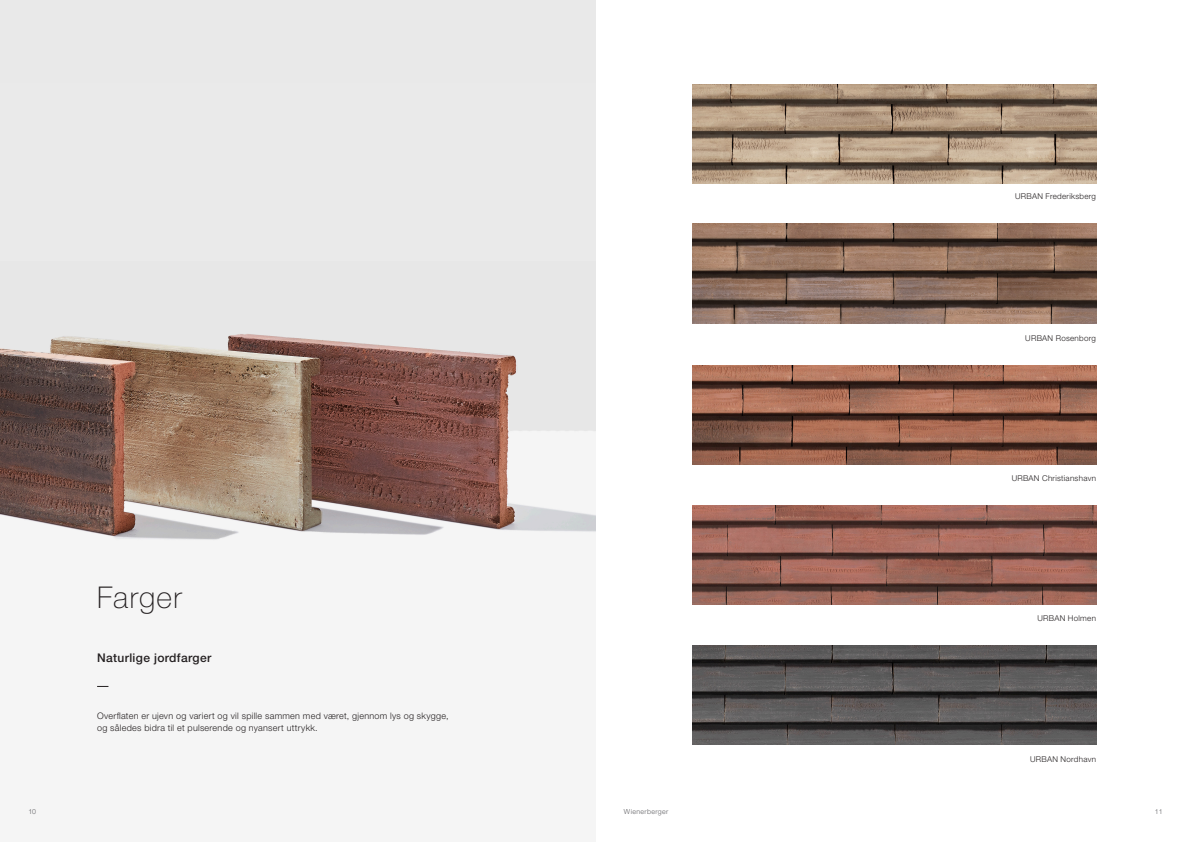
<style>
.page{position:relative;width:1191px;height:842px;background:#fff}
.page>*{position:absolute;margin:0;border:0;box-sizing:border-box;transform-origin:0 0}
.Kapitel_Head_E{font:100 30px "Helvetica Neue LT Std";letter-spacing:.045em;color:#231f20}
.Kapitel_Head_E-2{font:500 12px "Helvetica Neue LT Std";letter-spacing:.03em;color:#231f20}
.Mengentext_E{font:300 9px/12px "Helvetica Neue LT Std";letter-spacing:.03em;color:#231f20}
.Mengentext_E-2{font:300 8px "Helvetica Neue LT Std";letter-spacing:.035em;color:#231f20}
.t1{font:300 7px "Helvetica Neue LT Std";letter-spacing:.05em;color:#636366}
</style>
<div class="page">
<div style="left:0;top:0;width:595px;height:842px;background:#f5f5f5"></div>
<img style="left:0;top:261px;width:595px;height:426px">
<div style="left:0;top:0;width:595px;height:261px;background:#e9e9e9"></div>
<img style="left:692px;top:84px;width:404px;height:99px">
<img style="left:692px;top:224px;width:404px;height:99px">
<img style="left:692px;top:365px;width:404px;height:99px">
<img style="left:692px;top:505px;width:404px;height:99px">
<img style="left:692px;top:645px;width:404px;height:99px">
<p class="Mengentext_E-2" style="left:1015px;top:192px;width:82px">URBAN Frederiksberg</p>
<p class="Mengentext_E-2" style="left:1025px;top:333px;width:72px">URBAN Rosenborg</p>
<p class="Kapitel_Head_E" style="left:97px;top:580px;width:86px">Farger</p>
<p class="Kapitel_Head_E-2" style="left:97px;top:651px;width:116px">Naturlige jordfarger</p>
<p class="Mengentext_E" style="left:97px;top:709px;width:353px">Overflaten er ujevn og variert og vil spille sammen med været, gjennom lys og skygge, og således bidra til et pulserende og nyansert uttrykk.</p>
<p class="Mengentext_E-2" style="left:1011px;top:473px;width:86px">URBAN Christianshavn</p>
<p class="Mengentext_E-2" style="left:1037px;top:614px;width:60px">URBAN Holmen</p>
<p class="Mengentext_E-2" style="left:1030px;top:755px;width:67px">URBAN Nordhavn</p>
<p class="t1" style="left:28px;top:807px;width:9px">10</p>
<p class="t1" style="left:624px;top:807px;width:46px">Wienerberger</p>
<p class="t1" style="left:1154px;top:807px;width:9px">11</p>
</div>
